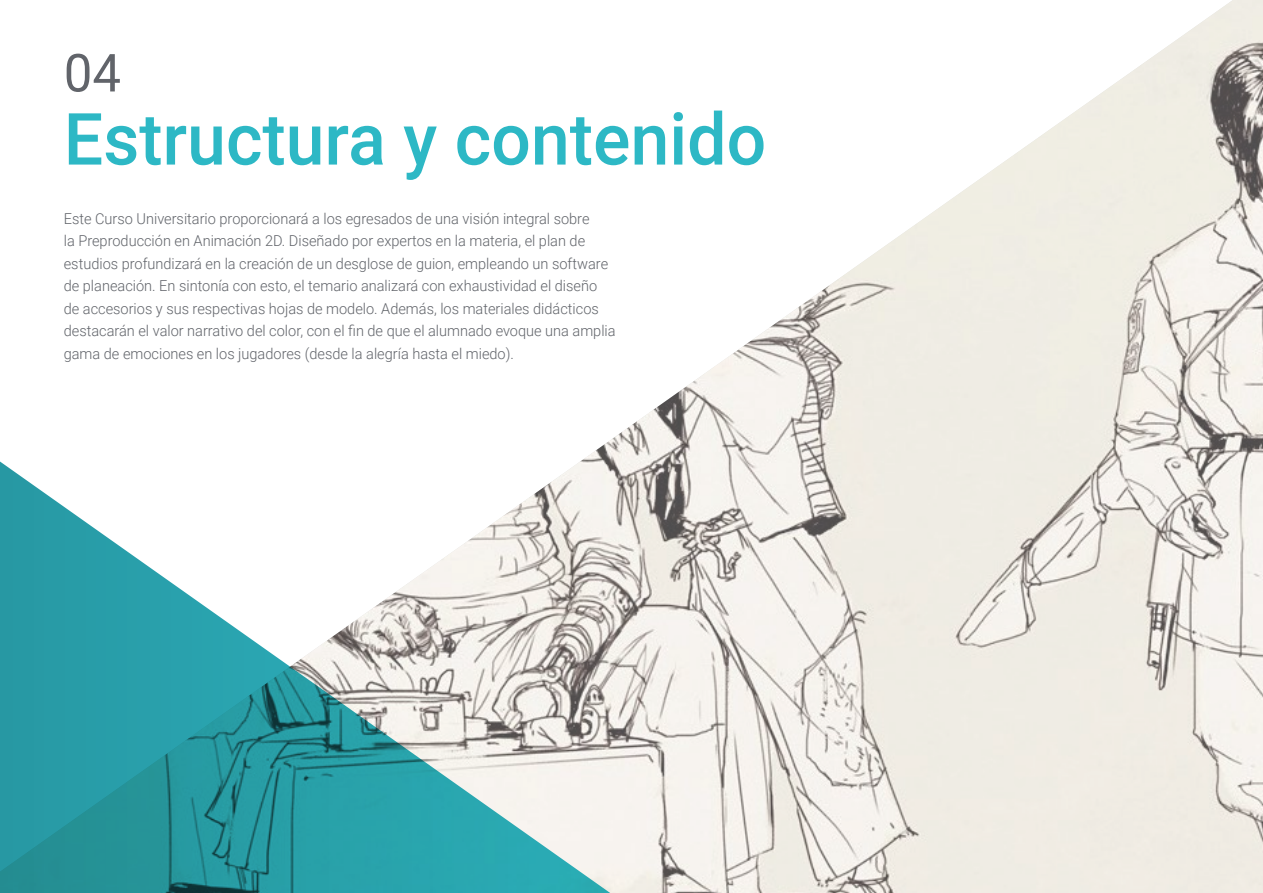
<style>
.page{position:relative;width:1263px;height:893px;background:#fff}
.page>*{position:absolute;margin:0;border:0;box-sizing:border-box;transform-origin:0 0}
.t1{font:500 72px "Roboto";color:#2db8c5}
.t2{font:52.5px "Roboto";color:#61646a}
.t3{font:300 15px/22.5px "Roboto";color:#61646a}
</style>
<div class="page">
<img style="left:602px;top:0;width:661px;height:893px">
<svg style="left:0;top:446px;width:640px;height:447px"></svg>
<h2 class="t2" style="left:64px;top:36px;width:59px">04</h2>
<h1 class="t1" style="left:64px;top:89px;width:704px">Estructura y contenido</h1>
<p class="t3" style="left:64px;top:207px;width:553px">Este Curso Universitario proporcionará a los egresados de una visión integral sobre<br>la Preproducción en Animación 2D. Diseñado por expertos en la materia, el plan de estudios profundizará en la creación de un desglose de guion, empleando un software de planeación. En sintonía con esto, el temario analizará con exhaustividad el diseño de accesorios y sus respectivas hojas de modelo. Además, los materiales didácticos destacarán el valor narrativo del color, con el fin de que el alumnado evoque una amplia gama de emociones en los jugadores (desde la alegría hasta el miedo).</p>
</div>
